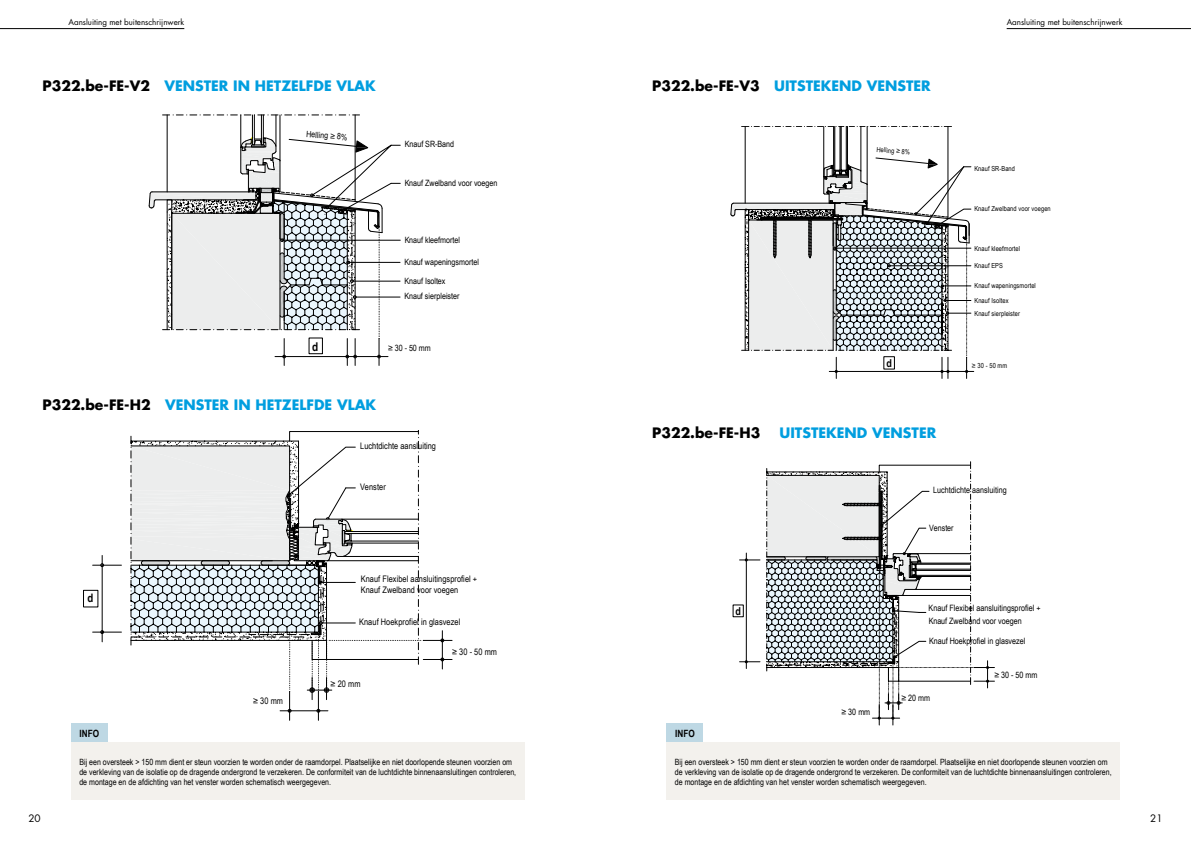
<style>
.page{position:relative;width:1191px;height:842px;background:#fff}
.page>*{position:absolute;margin:0;border:0;box-sizing:border-box;transform-origin:0 0}
.t1{font:700 14px "Futura Std";color:#009edf}
.t2{font:700 14px "Futura Std";color:#000}
.t3{font:700 12.1px "Arial Narrow";color:#000}
.t4{font:700 11.7px "Arial Narrow";color:#000}
.t5{font:700 10.9px "Arial Narrow";color:#000}
.t6{font:700 10px "Arial Narrow";color:#000}
.t7{font:10px "Futura Std";color:#000}
.t8{font:9px "Arial Narrow";letter-spacing:.005em;color:#000}
.t9{font:8.7px/12.7px "Arial Narrow";letter-spacing:.005em;color:#000}
.t10{font:8.6px/10px "Arial Narrow";color:#000}
.t11{font:8px "Futura Std";color:#000}
.t12{font:6.9px/14.7px "Arial Narrow";letter-spacing:.015em;color:#000}
.s1{color:#000}
</style>
<div class="page">
<svg style="left:83px;top:435px;width:442px;height:336px"></svg>
<svg style="left:131px;top:431px;width:321px;height:289px"></svg>
<svg style="left:149px;top:115px;width:251px;height:250px"></svg>
<hr style="left:829px;top:371px;width:144px;height:1px;background:#000">
<svg style="left:730px;top:126px;width:241px;height:252px"></svg>
<div style="left:71px;top:723px;width:37px;height:20px;background:#bed8e4"></div>
<div style="left:666px;top:723px;width:37px;height:20px;background:#bed8e4"></div>
<div style="left:71px;top:743px;width:453px;height:57px;background:#f3f1ed"></div>
<div style="left:666px;top:743px;width:454px;height:57px;background:#f3f1ed"></div>
<hr style="left:746px;top:553px;width:1px;height:115px;background:#000">
<svg style="left:739px;top:660px;width:21px;height:3px"></svg>
<svg style="left:739px;top:559px;width:21px;height:2px"></svg>
<svg style="left:766px;top:465px;width:228px;height:260px"></svg>
<hr style="left:1006px;top:28px;width:185px;height:1px;background:#000">
<hr style="left:0;top:28px;width:184px;height:1px;background:#000">
<p class="t11" style="left:68px;top:17px;width:117px">Aansluiting met buitenschrijnwerk</p>
<p class="t11" style="left:1006px;top:17px;width:117px">Aansluiting met buitenschrijnwerk</p>
<h1 class="t1" style="left:43px;top:76px;width:335px"><span class="s1">P322.be-FE-V2</span> VENSTER IN HETZELFDE VLAK</h1>
<p class="t10" style="left:307px;top:128px;width:43px;rotate:5deg">Helling ≥ 8%</p>
<p class="t10" style="left:405px;top:139px;width:51px">Knauf SR-Band</p>
<p class="t10" style="left:405px;top:177px;width:94px">Knauf Zwelband voor voegen</p>
<h2 class="t3" style="left:312px;top:337px;width:8px">d</h2>
<p class="t10" style="left:405px;top:234px;width:57px">Knauf kleefmortel</p>
<p class="t10" style="left:404px;top:256px;width:76px">Knauf wapeningsmortel</p>
<p class="t10" style="left:404px;top:273px;width:57px;line-height:15.4px">Knauf Isoltex<br>Knauf sierpleister</p>
<p class="t10" style="left:388px;top:342px;width:44px">≥30-50mm</p>
<h1 class="t1" style="left:43px;top:395px;width:335px"><span class="s1">P322.be-FE-H2</span> VENSTER IN HETZELFDE VLAK</h1>
<p class="t8" style="left:360px;top:439px;width:77px">Luchtdichte aansluiting</p>
<p class="t8" style="left:360px;top:480px;width:27px">Venster</p>
<h3 class="t4" style="left:87px;top:589px;width:7px">d</h3>
<p class="t8" style="left:253px;top:694px;width:31px">≥ 30 mm</p>
<p class="t8" style="left:361px;top:572px;width:118px">Knauf Flexibel aansluitingsprofiel +</p>
<p class="t8" style="left:361px;top:584px;width:99px">Knauf Zwelband voor voegen</p>
<p class="t8" style="left:359px;top:616px;width:103px">Knauf Hoekprofiel in glasvezel</p>
<p class="t8" style="left:330px;top:677px;width:31px">≥ 20 mm</p>
<p class="t8" style="left:452px;top:645px;width:47px">≥ 30 - 50 mm</p>
<h1 class="t1" style="left:652px;top:76px;width:280px"><span class="s1">P322.be-FE-V3</span> UITSTEKEND VENSTER</h1>
<p class="t12" style="left:877px;top:142px;width:35px;rotate:4deg">Helling ≥ 8%</p>
<p class="t12" style="left:974px;top:161px;width:42px">Knauf SR-Band</p>
<p class="t12" style="left:974px;top:201px;width:78px">Knauf Zwelband voor voegen</p>
<p class="t12" style="left:974px;top:241px;width:47px">Knauf kleefmortel</p>
<p class="t12" style="left:974px;top:258px;width:30px">Knauf EPS</p>
<p class="t12" style="left:974px;top:278px;width:63px">Knauf wapeningsmortel<br>Knauf Isoltex</p>
<p class="t12" style="left:974px;top:306px;width:47px">Knauf sierpleister</p>
<p class="t5" style="left:886px;top:355px;width:7px">d</p>
<p class="t12" style="left:972px;top:358px;width:37px">≥ 30 - 50 mm</p>
<h1 class="t2" style="left:652px;top:423px;width:110px">P322.be-FE-H3</h1>
<h1 class="t1" style="left:779px;top:423px;width:158px">UITSTEKEND VENSTER</h1>
<p class="t9" style="left:933px;top:483px;width:75px">Luchtdichte aansluiting</p>
<p class="t5" style="left:735px;top:603px;width:7px">d</p>
<p class="t9" style="left:841px;top:705px;width:30px">≥30 mm</p>
<p class="t9" style="left:929px;top:521px;width:26px">Venster</p>
<p class="t9" style="left:928px;top:601px;width:113px">Knauf Flexibel aansluitingsprofiel +<br>Knauf Zwelband voor voegen</p>
<p class="t9" style="left:929px;top:634px;width:98px">Knauf Hoekprofiel in glasvezel</p>
<p class="t9" style="left:901px;top:691px;width:30px">≥20 mm</p>
<p class="t9" style="left:994px;top:668px;width:44px">≥30-50mm</p>
<p class="t6" style="left:80px;top:726px;width:21px">INFO</p>
<p class="t6" style="left:675px;top:726px;width:21px">INFO</p>
<p class="t10" style="left:79px;top:756px;width:438px">Bij een oversteek &gt; 150 mm dient er steun voorzien te worden onder de raamdorpel. Plaatselijke en niet doorlopende steunen voorzien om de verkleving van de isolatie op de dragende ondergrond te verzekeren. De conformiteit van de luchtdichte binnenaansluitingen controleren, de montage en de afdichting van het venster worden schematisch weergegeven.</p>
<p class="t10" style="left:675px;top:756px;width:438px">Bij een oversteek &gt; 150 mm dient er steun voorzien te worden onder de raamdorpel. Plaatselijke en niet doorlopende steunen voorzien om de verkleving van de isolatie op de dragende ondergrond te verzekeren. De conformiteit van de luchtdichte binnenaansluitingen controleren, de montage en de afdichting van het venster worden schematisch weergegeven.</p>
<p class="t7" style="left:28px;top:812px;width:14px">20</p>
<p class="t7" style="left:1150px;top:812px;width:14px">21</p>
</div>
